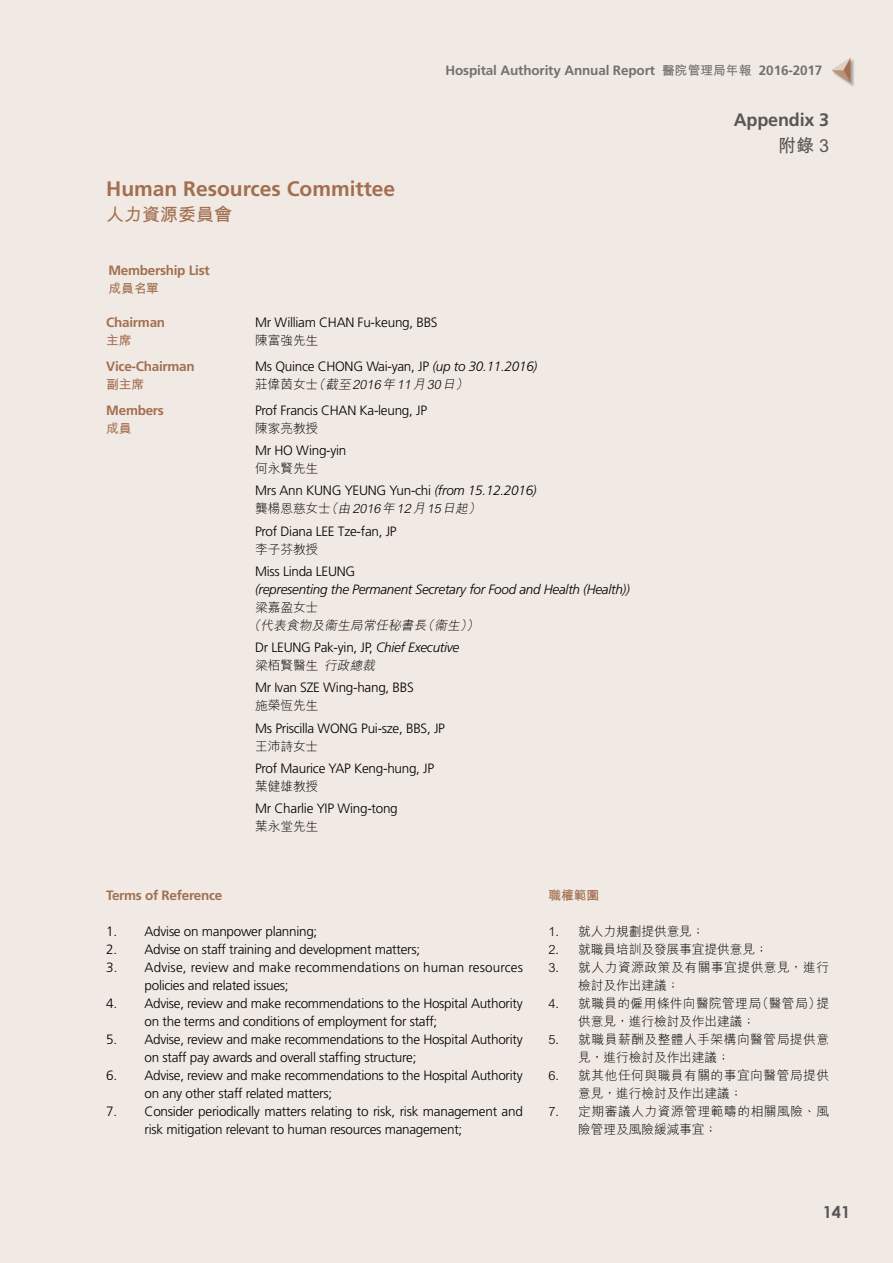
<style>
.page{position:relative;width:893px;height:1263px;background:#f1e9e3}
.page>*{position:absolute;margin:0;border:0;box-sizing:border-box;transform-origin:0 0}
.t1{font:700 21px "Frutiger";color:#a26f50}
.t2{font:700 18px/26.4px "Frutiger";letter-spacing:-.01em;color:#595757;text-align:right}
.t3{font:700 18px "M Hei HK";color:#a26f50}
.t4{font:700 16.5px "Century Gothic";color:#595757}
.t5{font:300 13.5px/18px "Frutiger";letter-spacing:-.02em;color:#000}
.t6{font:300 13.5px/18px "Frutiger";letter-spacing:.01em;color:#000}
.t7{font:italic 300 13.5px "Frutiger";letter-spacing:-.02em;color:#000}
.t8{font:700 13.5px "Frutiger";letter-spacing:-.02em;color:#a26f50}
.t9{font:700 13.5px "Frutiger";letter-spacing:-.01em;color:#727171}
.t10{font:300 12.75px "M Hei HK";letter-spacing:-.01em;color:#000}
.t11{font:300 12.75px/18px "M Hei HK";letter-spacing:.035em;color:#000}
.t12{font:300 12.75px/18px "M Hei HK";letter-spacing:.04em;color:#000}
.t13{font:italic 300 12.75px "M Hei HK";color:#000}
.t14{font:300 12.75px/18px "M Hei HK";letter-spacing:.025em;color:#000}
.t15{font:700 12.75px "M Hei HK";letter-spacing:-.01em;color:#a26f50}
.s1{font-family:"M Hei HK";font-size:12.75px}
.s2{font-family:"M Hei HK"}
.s3{font-style:italic}
.s4{font-style:normal}
</style>
<div class="page">
<div style="left:832px;top:58px;width:23px;height:29px;background:#000;opacity:.3"></div>
<svg style="left:831px;top:58px;width:19px;height:25px"></svg>
<h3 class="t1" style="left:106px;top:177px;width:290px">Human Resources Committee</h3>
<h3 class="t3" style="left:106px;top:201px;width:127px">人力資源委員會</h3>
<p class="t9" style="left:445px;top:62px;width:378px">Hospital Authority Annual Report <span class="s1">醫院管理局年報</span> 2016-2017</p>
<p class="t2" style="left:734px;top:106px;width:97px">Appendix 3<span class="s2">附錄 3</span></p>
<p class="t8" style="left:108px;top:262px;width:103px">Membership List</p>
<p class="t15" style="left:108px;top:279px;width:52px">成員名單</p>
<p class="t8" style="left:106px;top:315px;width:60px">Chairman</p>
<p class="t15" style="left:106px;top:331px;width:27px">主席</p>
<p class="t5" style="left:255px;top:314px;width:184px">Mr William CHAN Fu-keung, BBS</p>
<p class="t10" style="left:255px;top:332px;width:65px">陳富強先生</p>
<p class="t8" style="left:106px;top:358px;width:90px">Vice-Chairman</p>
<p class="t15" style="left:106px;top:375px;width:39px">副主席</p>
<p class="t8" style="left:106px;top:402px;width:59px">Members</p>
<p class="t15" style="left:106px;top:419px;width:27px">成員</p>
<p class="t5" style="left:255px;top:357px;width:284px">Ms Quince CHONG Wai-yan, JP <span class="s3">(up to 30.11.2016)</span></p>
<p class="t13" style="left:255px;top:375px;width:217px"><span class="s4">莊偉茵女士</span>（截至2016年11月30日）</p>
<p class="t5" style="left:255px;top:401px;width:173px">Prof Francis CHAN Ka-leung, JP</p>
<p class="t10" style="left:255px;top:419px;width:65px">陳家亮教授</p>
<p class="t5" style="left:255px;top:441px;width:93px">Mr HO Wing-yin</p>
<p class="t10" style="left:255px;top:459px;width:65px">何永賢先生</p>
<p class="t5" style="left:255px;top:482px;width:283px">Mrs Ann KUNG YEUNG Yun-chi <span class="s3">(from 15.12.2016)</span></p>
<p class="t13" style="left:255px;top:500px;width:230px"><span class="s4">龔楊恩慈女士</span>（由2016年12月15日起）</p>
<p class="t5" style="left:255px;top:522px;width:143px">Prof Diana LEE Tze-fan, JP</p>
<p class="t10" style="left:255px;top:540px;width:65px">李子芬教授</p>
<p class="t5" style="left:255px;top:562px;width:102px">Miss Linda LEUNG</p>
<p class="t7" style="left:255px;top:581px;width:376px">(representing the Permanent Secretary for Food and Health (Health))</p>
<p class="t10" style="left:255px;top:598px;width:65px">梁嘉盈女士</p>
<p class="t13" style="left:248px;top:616px;width:236px">（代表食物及衞生局常任秘書長（衞生））</p>
<p class="t5" style="left:255px;top:638px;width:206px">Dr LEUNG Pak-yin, JP, <span class="s3">Chief Executive</span></p>
<p class="t10" style="left:255px;top:656px;width:125px">梁栢賢醫生 <span class="s3">行政總裁</span></p>
<p class="t5" style="left:255px;top:679px;width:160px">Mr Ivan SZE Wing-hang, BBS</p>
<p class="t10" style="left:255px;top:697px;width:65px">施榮恆先生</p>
<p class="t5" style="left:255px;top:719px;width:191px">Ms Priscilla WONG Pui-sze, BBS, JP</p>
<p class="t10" style="left:255px;top:737px;width:65px">王沛詩女士</p>
<p class="t5" style="left:255px;top:759px;width:181px">Prof Maurice YAP Keng-hung, JP</p>
<p class="t10" style="left:255px;top:777px;width:65px">葉健雄教授</p>
<p class="t5" style="left:255px;top:799px;width:144px">Mr Charlie YIP Wing-tong</p>
<p class="t10" style="left:255px;top:817px;width:65px">葉永堂先生</p>
<h5 class="t8" style="left:106px;top:888px;width:117px">Terms of Reference</h5>
<p class="t5" style="left:106px;top:922px;width:213px">1. Advise on manpower planning;</p>
<p class="t5" style="left:106px;top:940px;width:315px">2. Advise on staff training and development matters;</p>
<p class="t6" style="left:145px;top:958px;width:380px;text-indent:-38px">3. Advise, review and make recommendations on human resources policies and related issues;</p>
<p class="t5" style="left:145px;top:994px;width:380px;text-indent:-38px">4. Advise, review and make recommendations to the Hospital Authority on the terms and conditions of employment for staff;</p>
<p class="t5" style="left:145px;top:1030px;width:380px;text-indent:-38px">5. Advise, review and make recommendations to the Hospital Authority on staff pay awards and overall staffing structure;</p>
<p class="t5" style="left:145px;top:1066px;width:380px;text-indent:-38px">6. Advise, review and make recommendations to the Hospital Authority on any other staff related matters;</p>
<p class="t5" style="left:145px;top:1102px;width:380px;text-indent:-38px">7. Consider periodically matters relating to risk, risk management and risk mitigation relevant to human resources management;</p>
<h5 class="t15" style="left:549px;top:886px;width:52px">職權範圍</h5>
<p class="t10" style="left:549px;top:922px;width:158px">1. 就人力規劃提供意見；</p>
<p class="t10" style="left:549px;top:940px;width:221px">2. 就職員培訓及發展事宜提供意見；</p>
<p class="t12" style="left:578px;top:958px;width:252px;text-indent:-30px">3. 就人力資源政策及有關事宜提供意見，進行檢討及作出建議；</p>
<p class="t14" style="left:578px;top:994px;width:252px;text-indent:-30px">4. 就職員的僱用條件向醫院管理局（醫管局）提供意見，進行檢討及作出建議；</p>
<p class="t11" style="left:578px;top:1030px;width:252px;text-indent:-30px">5. 就職員薪酬及整體人手架構向醫管局提供意見，進行檢討及作出建議；</p>
<p class="t11" style="left:578px;top:1066px;width:252px;text-indent:-30px">6. 就其他任何與職員有關的事宜向醫管局提供意見，進行檢討及作出建議；</p>
<p class="t12" style="left:578px;top:1102px;width:252px;text-indent:-30px">7. 定期審議人力資源管理範疇的相關風險、風險管理及風險緩減事宜；</p>
<p class="t4" style="left:823px;top:1202px;width:29px">141</p>
</div>
